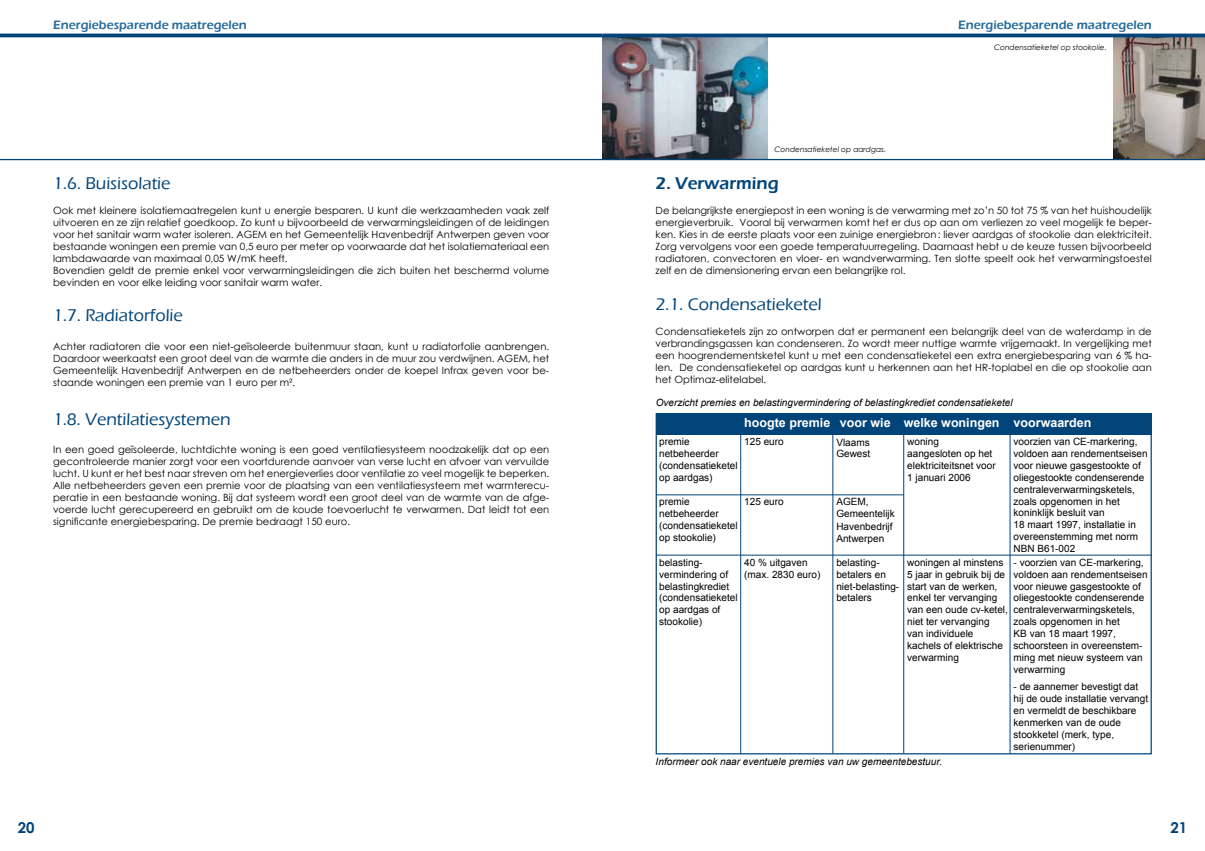
<style>
.page{position:relative;width:1205px;height:851px;background:#fff}
.page>*{position:absolute;margin:0;border:0;box-sizing:border-box;transform-origin:0 0}
.t1{font:500 17.5px "Eras ITC";color:#00447a}
.t2{font:600 17.5px "Eras ITC";color:#00447a}
.t3{font:700 15px "Century Gothic";color:#00447a}
.t4{font:600 12.5px "Eras ITC";color:#256b9b}
.t5{font:700 12.5px "Arial";color:#fff}
.t6{font:10px/12px "Century Gothic";color:#000;text-align:justify}
.t7{font:10px/11.9px "Arial";color:#000}
.t8{font:italic 10px "Arial";color:#000}
.t9{font:italic 7.5px "Century Gothic";color:#000}
</style>
<div class="page">
<img style="left:602px;top:37px;width:166px;height:122px">
<img style="left:1113px;top:37px;width:92px;height:122px">
<hr style="left:0;top:159px;width:602px;height:1px;background:#00447a">
<hr style="left:0;top:34px;width:602px;height:3px;background:#00447a">
<hr style="left:602px;top:159px;width:603px;height:1px;background:#00447a">
<hr style="left:602px;top:34px;width:603px;height:3px;background:#00447a">
<div style="left:656px;top:413px;width:495px;height:22px;background:#00447a"></div>
<hr style="left:903px;top:435px;width:1px;height:318px;background:#00447a">
<hr style="left:832px;top:435px;width:1px;height:318px;background:#00447a">
<hr style="left:740px;top:434px;width:1px;height:319px;background:#00447a">
<hr style="left:1010px;top:434px;width:1px;height:319px;background:#00447a">
<hr style="left:656px;top:494px;width:248px;height:1px;background:#00447a">
<hr style="left:656px;top:555px;width:495px;height:1px;background:#00447a">
<p class="t4" style="left:53px;top:17px;width:195px">Energiebesparende maatregelen</p>
<p class="t4" style="left:958px;top:17px;width:195px">Energiebesparende maatregelen</p>
<p class="t9" style="left:774px;top:144px;width:113px">Condensatieketel op aardgas.</p>
<h1 class="t1" style="left:53px;top:174px;width:119px">1.6. Buisisolatie</h1>
<h1 class="t2" style="left:656px;top:173px;width:125px">2. Verwarming</h1>
<p class="t9" style="left:994px;top:42px;width:114px">Condensatieketel op stookolie.</p>
<p class="t6" style="left:53px;top:204px;width:498px;text-align:left">Ook met kleinere isolatiemaatregelen kunt u energie besparen. U kunt die werkzaamheden vaak zelf uitvoeren en ze zijn relatief goedkoop. Zo kunt u bijvoorbeeld de verwarmingsleidingen of de leidingen voor het sanitair warm water isoleren. AGEM en het Gemeentelijk Havenbedrijf Antwerpen geven voor bestaande woningen een premie van 0,5 euro per meter op voorwaarde dat het isolatiemateriaal een lambdawaarde van maximaal 0,05 W/mK heeft.<br>Bovendien geldt de premie enkel voor verwarmingsleidingen die zich buiten het beschermd volume bevinden en voor elke leiding voor sanitair warm water.</p>
<h1 class="t1" style="left:53px;top:306px;width:131px">1.7. Radiatorfolie</h1>
<p class="t6" style="left:53px;top:340px;width:498px">Achter radiatoren die voor een niet-geïsoleerde buitenmuur staan, kunt u radiatorfolie aanbrengen.<br>Daardoor weerkaatst een groot deel van de warmte die anders in de muur zou verdwijnen. AGEM, het Gemeentelijk Havenbedrijf Antwerpen en de netbeheerders onder de koepel Infrax geven voor be&shy;staande woningen een premie van 1 euro per m².</p>
<h1 class="t1" style="left:53px;top:409px;width:179px">1.8. Ventilatiesystemen</h1>
<p class="t6" style="left:53px;top:443px;width:498px">In een goed geïsoleerde, luchtdichte woning is een goed ventilatiesysteem noodzakelijk dat op een gecontroleerde manier zorgt voor een voortdurende aanvoer van verse lucht en afvoer van vervuilde lucht. U kunt er het best naar streven om het energieverlies door ventilatie zo veel mogelijk te beperken.<br>Alle netbeheerders geven een premie voor de plaatsing van een ventilatiesysteem met warmterecu&shy;peratie in een bestaande woning. Bij dat systeem wordt een groot deel van de warmte van de afge&shy;voerde lucht gerecupereerd en gebruikt om de koude toevoerlucht te verwarmen. Dat leidt tot een significante energiebesparing. De premie bedraagt 150 euro.</p>
<p class="t6" style="left:656px;top:204px;width:498px">De belangrijkste energiepost in een woning is de verwarming met zo’n 50 tot 75 % van het huishoudelijk energieverbruik. Vooral bij verwarmen komt het er dus op aan om verliezen zo veel mogelijk te beper&shy;ken. Kies in de eerste plaats voor een zuinige energiebron: liever aardgas of stookolie dan elektriciteit.<br>Zorg vervolgens voor een goede temperatuurregeling. Daarnaast hebt u de keuze tussen bijvoorbeeld radiatoren, convectoren en vloer- en wandverwarming. Ten slotte speelt ook het verwarmingstoestel zelf en de dimensionering ervan een belangrijke rol.</p>
<h1 class="t1" style="left:655px;top:294px;width:167px">2.1. Condensatieketel</h1>
<p class="t6" style="left:656px;top:325px;width:498px">Condensatieketels zijn zo ontworpen dat er permanent een belangrijk deel van de waterdamp in de verbrandingsgassen kan condenseren. Zo wordt meer nuttige warmte vrijgemaakt. In vergelijking met een hoogrendementsketel kunt u met een condensatieketel een extra energiebesparing van 6 % ha&shy;len. De condensatieketel op aardgas kunt u herkennen aan het HR-toplabel en die op stookolie aan het Optimaz-elitelabel.</p>
<p class="t8" style="left:656px;top:395px;width:358px">Overzicht premies en belastingvermindering of belastingkrediet condensatieketel</p>
<p class="t5" style="left:744px;top:415px;width:349px">hoogte premie voor wie welke woningen voorwaarden</p>
<p class="t7" style="left:659px;top:436px;width:80px">premie netbeheerder (condensatieketel op aardgas)</p>
<p class="t7" style="left:744px;top:436px;width:41px">125 euro</p>
<p class="t7" style="left:836px;top:436px;width:35px">Vlaams<br>Gewest</p>
<p class="t7" style="left:659px;top:496px;width:32px">premie</p>
<p class="t7" style="left:744px;top:496px;width:41px">125 euro</p>
<p class="t7" style="left:659px;top:508px;width:80px">netbeheerder (condensatieketel op stookolie)</p>
<p class="t7" style="left:659px;top:556px;width:80px">belasting&shy;vermindering of belastingkrediet (condensatieketel op aardgas of stookolie)</p>
<p class="t7" style="left:744px;top:556px;width:78px">40 % uitgaven (max. 2830 euro)</p>
<p class="t7" style="left:836px;top:496px;width:60px">AGEM,<br>Gemeentelijk<br>Havenbedrijf<br>Antwerpen</p>
<p class="t7" style="left:836px;top:556px;width:64px">belasting&shy;betalers en niet-belasting&shy;betalers</p>
<p class="t7" style="left:907px;top:436px;width:90px">woning aangesloten op het elektriciteitsnet voor<br>1 januari 2006</p>
<p class="t7" style="left:1013px;top:436px;width:135px">voorzien van CE-markering, voldoen aan rendementseisen voor nieuwe gasgestookte of oliegestookte condenserende centraleverwarmingsketels, zoals opgenomen in het koninklijk besluit van<br>18 maart 1997, installatie in overeenstemming met norm<br>NBN B61-002</p>
<p class="t7" style="left:1013px;top:556px;width:135px">- voorzien van CE-markering, voldoen aan rendementseisen voor nieuwe gasgestookte of oliegestookte condenserende centraleverwarmingsketels, zoals opgenomen in het<br>KB van 18 maart 1997, schoorsteen in overeenstem&shy;ming met nieuw systeem van verwarming</p>
<p class="t7" style="left:1013px;top:680px;width:136px">- de aannemer bevestigt dat hij de oude installatie vervangt en vermeldt de beschikbare kenmerken van de oude stookketel (merk, type, serienummer)</p>
<p class="t7" style="left:907px;top:556px;width:102px">woningen al minstens<br>5 jaar in gebruik bij de start van de werken, enkel ter vervanging van een oude cv-ketel, niet ter vervanging van individuele kachels of elektrische verwarming</p>
<p class="t8" style="left:656px;top:755px;width:288px">Informeer ook naar eventuele premies van uw gemeentebestuur.</p>
<h2 class="t3" style="left:18px;top:816px;width:18px">20</h2>
<h2 class="t3" style="left:1170px;top:816px;width:18px">21</h2>
</div>
